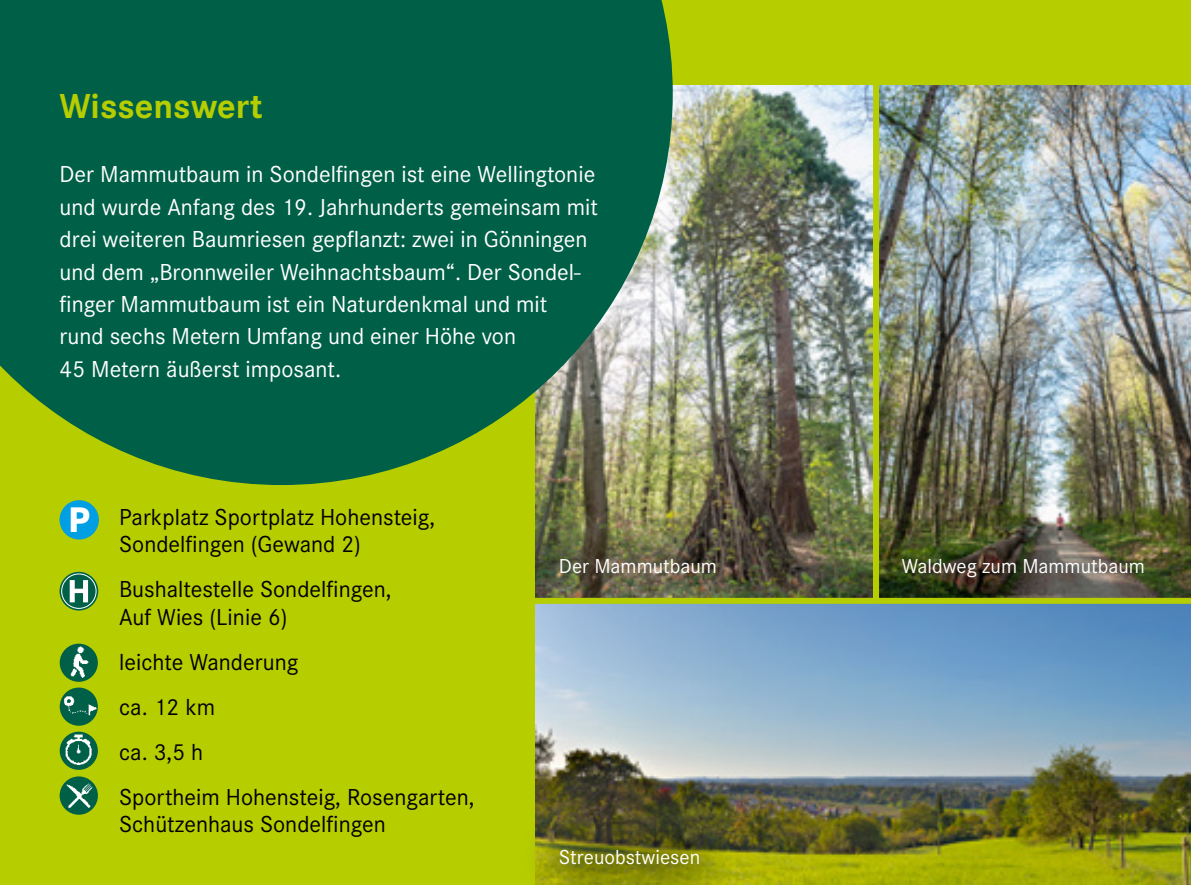
<style>
.page{position:relative;width:1191px;height:885px;background:#fff}
.page>*{position:absolute;margin:0;border:0;box-sizing:border-box;transform-origin:0 0}
.t1{font:700 36px "Corporate S Pro";color:#b6cd00}
.t2{font:800 35.7px "DIN2014";color:#fff}
.t3{font:24px/32.4px "Corporate S Pro";color:#fff}
.t4{font:24px/27px "Corporate S Pro";color:#000}
.t5{font:21px "Corporate S Pro";color:#fff}
</style>
<div class="page">
<div style="left:0;top:0;width:1191px;height:884px;background:#b6cd00"></div>
<img style="left:879px;top:85px;width:312px;height:512px">
<img style="left:536px;top:85px;width:336px;height:512px">
<img style="left:536px;top:603px;width:655px;height:281px">
<svg style="left:0;top:0;width:673px;height:485px;background:#186c49"></svg>
<svg style="left:535px;top:812px;width:201px;height:72px;background:#6c6e15"></svg>
<img style="left:60px;top:687px;width:38px;height:38px">
<img style="left:60px;top:643px;width:38px;height:38px">
<div style="left:61px;top:777px;width:36px;height:36px;background:#006047;border-radius:50%"></div>
<img style="left:64px;top:780px;width:29px;height:29px">
<div style="left:60px;top:776px;width:38px;height:38px;border:2px solid #006047;border-radius:50%"></div>
<img style="left:60px;top:731px;width:38px;height:38px">
<svg style="left:61px;top:573px;width:36px;height:36px"></svg>
<div style="left:60px;top:571px;width:38px;height:39px;border:2px solid #006047;border-radius:50%"></div>
<svg style="left:70px;top:580px;width:18px;height:22px"></svg>
<div style="left:61px;top:573px;width:36px;height:35px;border:1px solid #fff;border-radius:50%"></div>
<div style="left:61px;top:501px;width:36px;height:37px;background:#009ee3;border-radius:50%"></div>
<div style="left:60px;top:500px;width:39px;height:39px;border:3px solid #009ee3;border-radius:50%"></div>
<p class="t1" style="left:60px;top:77px;width:205px">Wissenswert</p>
<p class="t3" style="left:60px;top:156px;width:540px">Der Mammutbaum in Sondelfingen ist eine Wellingtonie und wurde Anfang des 19. Jahrhunderts gemeinsam mit drei weiteren Baumriesen gepflanzt: zwei in Gönningen und dem „Bronnweiler Weihnachtsbaum“. Der Sondel&shy;finger Mammutbaum ist ein Naturdenkmal und mit<br>rund sechs Metern Umfang und einer Höhe von<br>45 Metern äußerst imposant.</p>
<p class="t2" style="left:69px;top:496px;width:22px">P</p>
<p class="t4" style="left:119px;top:502px;width:318px">Parkplatz Sportplatz Hohensteig,<br>Sondelfingen (Gewand 2)</p>
<p class="t4" style="left:119px;top:574px;width:274px">Bushaltestelle Sondelfingen,<br>Auf Wies (Linie 6)</p>
<p class="t4" style="left:119px;top:646px;width:181px">leichte Wanderung</p>
<p class="t4" style="left:119px;top:691px;width:98px">ca. 12 km</p>
<p class="t4" style="left:119px;top:736px;width:86px">ca. 3,5 h</p>
<p class="t4" style="left:119px;top:781px;width:357px">Sportheim Hohensteig, Rosengarten,<br>Schützenhaus Sondelfingen</p>
<p class="t5" style="left:559px;top:550px;width:160px">Der Mammutbaum</p>
<p class="t5" style="left:901px;top:550px;width:245px">Waldweg zum Mammutbaum</p>
<p class="t5" style="left:559px;top:842px;width:143px">Streuobstwiesen</p>
</div>
